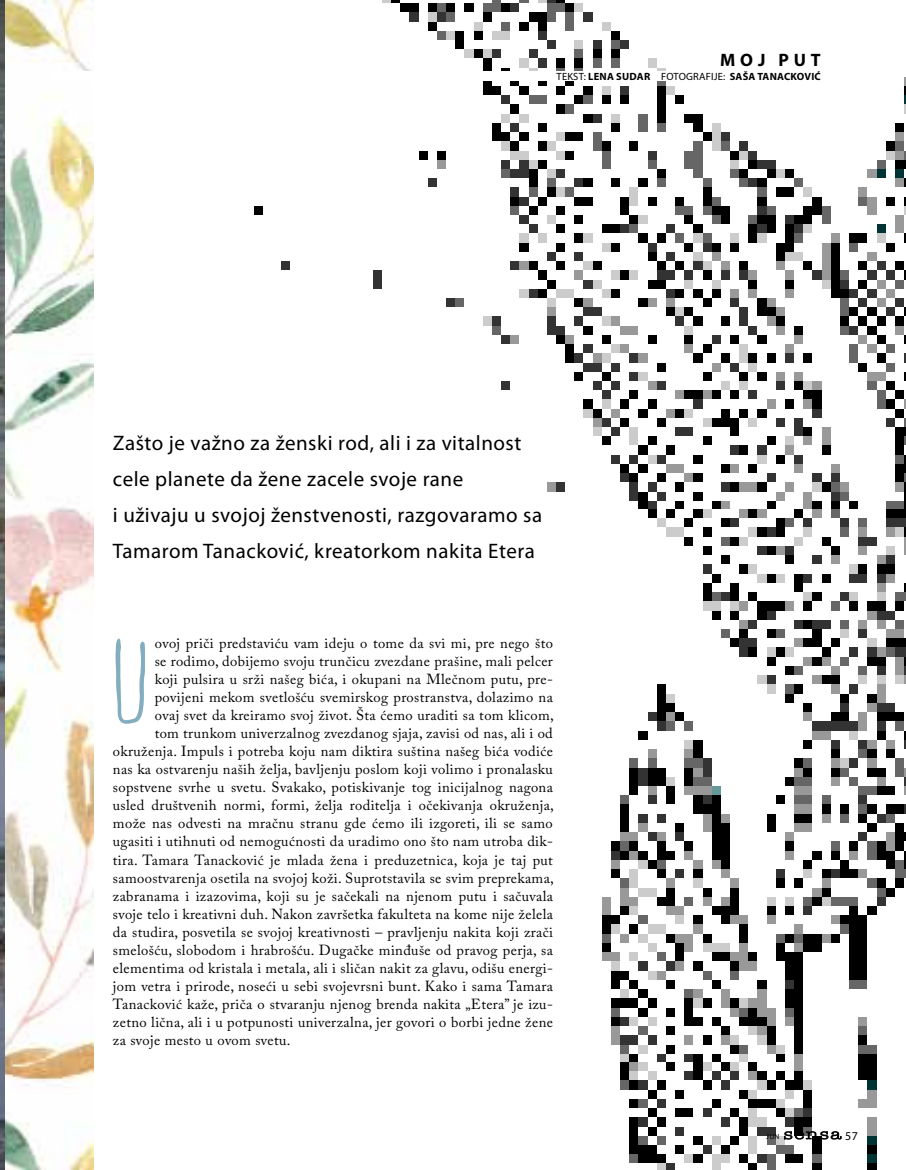
<style>
.page{position:relative;width:906px;height:1170px;background:#fff}
.page>*{position:absolute;margin:0;border:0;box-sizing:border-box;transform-origin:0 0}
.t1{font:101.85px "hellogoodbye";color:#85adc0}
.t2{font:21px/36px "Myriad Pro";letter-spacing:.025em;color:#000}
.t3{font:700 18px "Myriad Pro";letter-spacing:.27em;color:#000}
.t4{font:14.55px "Adobe Caslon Pro";letter-spacing:.025em;color:#000}
.t5{font:12px "Myriad Pro";color:#000}
.t6{font:700 10.5px "Myriad Pro";letter-spacing:.02em;color:#000}
.t7{font:7.5px "Myriad Pro";color:#000}
.s1{font-weight:400}
</style>
<div class="page">
<img style="left:5px;top:0;width:88px;height:1169px">
<img style="left:254px;top:0;width:652px;height:1169px">
<img style="left:0;top:0;width:5px;height:1169px">
<div style="left:51px;top:72px;width:770px;height:9px;background:#fff"></div>
<svg style="left:784px;top:1130px;width:57px;height:9px"></svg>
<p class="t3" style="left:720px;top:48px;width:102px">MOJ PUT</p>
<p class="t6" style="left:556px;top:69px;width:266px"><span class="s1">te kst:</span> LENA SUDAR <span class="s1">Fotografije:</span> SAŠA TANACKOVIĆ</p>
<h2 class="t2" style="left:113px;top:425px;width:431px">Zašto je važno za ženski rod, ali i za vitalnost cele planete da žene zacele svoje rane<br>i uživaju u svojoj ženstvenosti, razgovaramo sa Tamarom Tanacković, kreatorkom nakita Etera</h2>
<h1 class="t1" style="left:113px;top:631px;width:39px">U</h1>
<p class="t4" style="left:155px;top:634px;width:400px">ovoj priči predstaviću vam ideju o tome da svi mi, pre nego što</p>
<p class="t4" style="left:155px;top:652px;width:400px">se rodimo, dobijemo svoju trunčicu zvezdane prašine, mali pelcer</p>
<p class="t4" style="left:155px;top:670px;width:400px">koji pulsira u srži našeg bića, i okupani na Mlečnom putu, pre-</p>
<p class="t4" style="left:155px;top:688px;width:400px">povijeni mekom svetlošću svemirskog prostranstva, dolazimo na</p>
<p class="t4" style="left:155px;top:706px;width:401px">ovaj svet da kreiramo svoj život. Šta ćemo uraditi sa tom klicom,</p>
<p class="t4" style="left:155px;top:724px;width:400px">tom trunkom univerzalnog zvezdanog sjaja, zavisi od nas, ali i od</p>
<p class="t4" style="left:113px;top:742px;width:441px">okruženja. Impuls i potreba koju nam diktira suština našeg bića vodiće</p>
<p class="t4" style="left:113px;top:760px;width:441px">nas ka ostvarenju naših želja, bavljenju poslom koji volimo i pronalasku</p>
<p class="t4" style="left:113px;top:778px;width:441px">sopstvene svrhe u svetu. Svakako, potiskivanje tog inicijalnog nagona</p>
<p class="t4" style="left:113px;top:796px;width:442px">usled društvenih normi, formi, želja roditelja i očekivanja okruženja,</p>
<p class="t4" style="left:113px;top:814px;width:441px">može nas odvesti na mračnu stranu gde ćemo ili izgoreti, ili se samo</p>
<p class="t4" style="left:113px;top:832px;width:441px">ugasiti i utihnuti od nemogućnosti da uradimo ono što nam utroba dik-</p>
<p class="t4" style="left:113px;top:850px;width:441px">tira. Tamara Tanacković je mlada žena i preduzetnica, koja je taj put</p>
<p class="t4" style="left:113px;top:868px;width:442px">samoostvarenja osetila na svojoj koži. Suprotstavila se svim preprekama,</p>
<p class="t4" style="left:113px;top:886px;width:441px">zabranama i izazovima, koji su je sačekali na njenom putu i sačuvala</p>
<p class="t4" style="left:113px;top:904px;width:441px">svoje telo i kreativni duh. Nakon završetka fakulteta na kome nije želela</p>
<p class="t4" style="left:113px;top:922px;width:441px">da studira, posvetila se svojoj kreativnosti – pravljenju nakita koji zrači</p>
<p class="t4" style="left:113px;top:940px;width:441px">smelošću, slobodom i hrabrošću. Dugačke minđuše od pravog perja, sa</p>
<p class="t4" style="left:113px;top:958px;width:441px">elementima od kristala i metala, ali i sličan nakit za glavu, odišu energi-</p>
<p class="t4" style="left:113px;top:976px;width:441px">jom vetra i prirode, noseći u sebi svojevrsni bunt. Kako i sama Tamara</p>
<p class="t4" style="left:113px;top:994px;width:441px">Tanacković kaže, priča o stvaranju njenog brenda nakita „Etera” je izu-</p>
<p class="t4" style="left:113px;top:1012px;width:441px">zetno lična, ali i u potpunosti univerzalna, jer govori o borbi jedne žene</p>
<p class="t4" style="left:113px;top:1030px;width:179px">za svoje mesto u ovom svetu.</p>
<p class="t7" style="left:766px;top:1132px;width:15px">jun</p>
<p class="t5" style="left:845px;top:1127px;width:14px">57</p>
</div>
